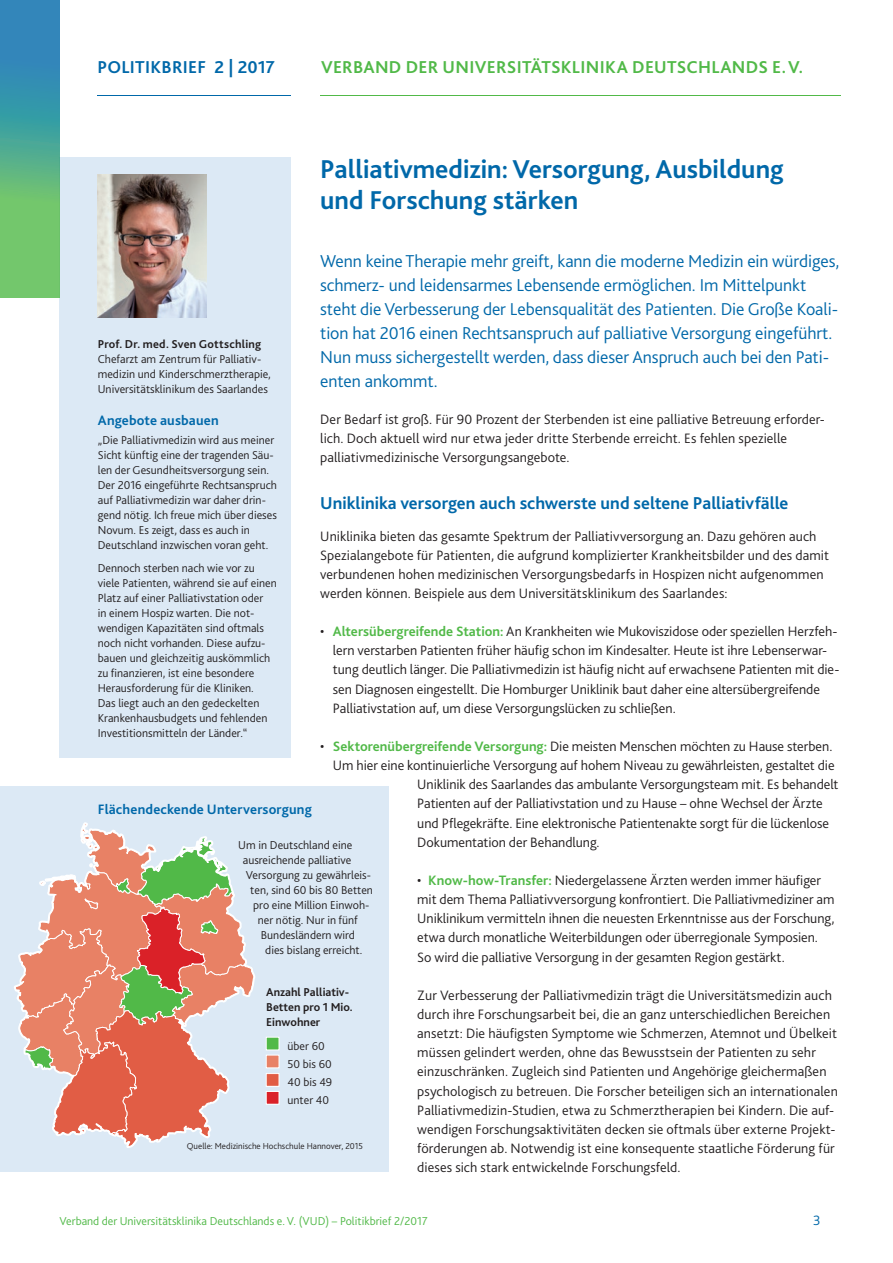
<style>
.page{position:relative;width:893px;height:1263px;background:#fff}
.page>*{position:absolute;margin:0;border:0;box-sizing:border-box;transform-origin:0 0}
.t1{font:700 27px/31.5px "Bliss 2";color:#0068a9}
.t2{font:300 18px/24px "Bliss 2";letter-spacing:-.005em;color:#0068a9}
.t3{font:700 18px "Bliss 2";color:#0068a9}
.t4{font:700 18px "Bliss 2";letter-spacing:.015em;color:#51b948}
.t5{font:300 14.25px/19.2px "Bliss 2";color:#231f20}
.t6{font:700 14.25px "Bliss 2";letter-spacing:.01em;color:#0068a9}
.t7{font:300 14.25px "Bliss 2";color:#0068a9}
.t8{font:300 12px/15px "Bliss 2";color:#231f20}
.t9{font:300 12px "Bliss 2";color:#51b948}
.t10{font:700 12px/15px "Bliss 2";color:#231f20}
.t11{font:300 9px "Bliss 2";color:#231f20}
.s1{font-weight:700;color:#51b948}
</style>
<div class="page">
<div style="left:0;top:786px;width:60px;height:385px;background:#dce9f5"></div>
<div style="left:60px;top:786px;width:329px;height:385px;background:#dce9f5"></div>
<div style="left:60px;top:157px;width:231px;height:601px;background:#dce9f5"></div>
<img style="left:98px;top:174px;width:109px;height:144px">
<svg style="left:15px;top:822px;width:239px;height:325px"></svg>
<div style="left:266px;top:1037px;width:13px;height:13px;background:#51b948"></div>
<div style="left:266px;top:1037px;width:13px;height:13px;border:1px solid #fff"></div>
<div style="left:266px;top:1055px;width:13px;height:13px;background:#e88165"></div>
<div style="left:266px;top:1055px;width:13px;height:13px;border:1px solid #fff"></div>
<div style="left:266px;top:1073px;width:13px;height:13px;background:#e15d45"></div>
<div style="left:266px;top:1073px;width:13px;height:13px;border:1px solid #fff"></div>
<div style="left:266px;top:1091px;width:13px;height:13px;background:#da2128"></div>
<div style="left:266px;top:1091px;width:13px;height:13px;border:1px solid #fff"></div>
<svg style="left:0;top:0;width:60px;height:297px;background:#51a991"></svg>
<hr style="left:320px;top:95px;width:521px;height:1px;background:#51b948">
<hr style="left:98px;top:95px;width:193px;height:1px;background:#0068a9">
<p class="t3" style="left:98px;top:56px;width:179px">POLITIKBRIEF 2 | 2017</p>
<p class="t4" style="left:321px;top:56px;width:484px">VERBAND DER UNIVERSITÄTSKLINIKA DEUTSCHLANDS E. V.</p>
<h1 class="t1" style="left:320px;top:153px;width:465px">Palliativmedizin: Versorgung, Ausbildung und Forschung stärken</h1>
<p class="t2" style="left:320px;top:249px;width:521px">Wenn keine Therapie mehr greift, kann die moderne Medizin ein würdiges, schmerz- und leidensarmes Lebensende ermöglichen. Im Mittelpunkt steht die Verbesserung der Lebensqualität des Patienten. Die Große Koali&shy;tion hat 2016 einen Rechtsanspruch auf palliative Versorgung eingeführt.<br>Nun muss sichergestellt werden, dass dieser Anspruch auch bei den Pati&shy;enten ankommt.</p>
<p class="t5" style="left:320px;top:409px;width:506px">Der Bedarf ist groß. Für 90 Prozent der Sterbenden ist eine palliative Betreuung erforder&shy;lich. Doch aktuell wird nur etwa jeder dritte Sterbende erreicht. Es fehlen spezielle palliativmedizinische Versorgungsangebote.</p>
<p class="t3" style="left:320px;top:491px;width:470px">Uniklinika versorgen auch schwerste und seltene Palliativfälle</p>
<p class="t5" style="left:320px;top:526px;width:510px">Uniklinika bieten das gesamte Spektrum der Palliativversorgung an. Dazu gehören auch Spezialangebote für Patienten, die aufgrund komplizierter Krankheitsbilder und des damit verbundenen hohen medizinischen Versorgungsbedarfs in Hospizen nicht aufgenommen werden können. Beispiele aus dem Universitätsklinikum des Saarlandes:</p>
<p class="t5" style="left:333px;top:622px;width:508px;text-indent:-13px">• <span class="s1">Altersübergreifende Station:</span> An Krankheiten wie Mukoviszidose oder speziellen Herzfeh&shy;lern verstarben Patienten früher häufig schon im Kindesalter. Heute ist ihre Lebenserwar&shy;tung deutlich länger. Die Palliativmedizin ist häufig nicht auf erwachsene Patienten mit die&shy;sen Diagnosen eingestellt. Die Homburger Uniklinik baut daher eine altersübergreifende Palliativstation auf, um diese Versorgungslücken zu schließen.</p>
<p class="t5" style="left:320px;top:737px;width:514px">• <span class="s1">Sektorenübergreifende Versorgung:</span> Die meisten Menschen möchten zu Hause sterben.</p>
<p class="t5" style="left:333px;top:756px;width:503px">Um hier eine kontinuierliche Versorgung auf hohem Niveau zu gewährleisten, gestaltet die</p>
<p class="t5" style="left:417px;top:775px;width:423px">Uniklinik des Saarlandes das ambulante Versorgungsteam mit. Es behandelt</p>
<p class="t5" style="left:417px;top:794px;width:407px">Patienten auf der Palliativstation und zu Hause – ohne Wechsel der Ärzte</p>
<p class="t5" style="left:417px;top:813px;width:413px">und Pflegekräfte. Eine elektronische Patientenakte sorgt für die lückenlose</p>
<p class="t5" style="left:417px;top:832px;width:184px">Dokumentation der Behandlung.</p>
<p class="t5" style="left:417px;top:870px;width:419px">• <span class="s1">Know-how-Transfer:</span> Niedergelassene Ärzten werden immer häufiger mit dem Thema Palliativversorgung konfrontiert. Die Palliativmediziner am Uniklinikum vermitteln ihnen die neuesten Erkenntnisse aus der Forschung, etwa durch monatliche Weiterbildungen oder überregionale Symposien.<br>So wird die palliative Versorgung in der gesamten Region gestärkt.</p>
<p class="t5" style="left:417px;top:985px;width:422px">Zur Verbesserung der Palliativmedizin trägt die Universitätsmedizin auch durch ihre Forschungsarbeit bei, die an ganz unterschiedlichen Bereichen ansetzt: Die häufigsten Symptome wie Schmerzen, Atemnot und Übelkeit müssen gelindert werden, ohne das Bewusstsein der Patienten zu sehr einzuschränken. Zugleich sind Patienten und Angehörige gleichermaßen psychologisch zu betreuen. Die Forscher beteiligen sich an internationalen Palliativmedizin-Studien, etwa zu Schmerztherapien bei Kindern. Die auf&shy;wendigen Forschungsaktivitäten decken sie oftmals über externe Projekt&shy;förderungen ab. Notwendig ist eine konsequente staatliche Förderung für dieses sich stark entwickelnde Forschungsfeld.</p>
<p class="t10" style="left:98px;top:336px;width:165px">Prof. Dr. med. Sven Gottschling</p>
<p class="t8" style="left:98px;top:351px;width:175px">Chefarzt am Zentrum für Palliativ&shy;medizin und Kinderschmerztherapie,<br>Universitätsklinikum des Saarlandes</p>
<p class="t6" style="left:98px;top:411px;width:122px">Angebote ausbauen</p>
<p class="t8" style="left:98px;top:433px;width:181px">„Die Palliativmedizin wird aus meiner Sicht künftig eine der tragenden Säu&shy;len der Gesundheitsversorgung sein.<br>Der 2016 eingeführte Rechtsanspruch auf Palliativmedizin war daher drin&shy;gend nötig. Ich freue mich über dieses Novum. Es zeigt, dass es auch in Deutschland inzwischen voran geht.</p>
<p class="t8" style="left:98px;top:560px;width:181px">Dennoch sterben nach wie vor zu viele Patienten, während sie auf einen Platz auf einer Palliativstation oder<br>in einem Hospiz warten. Die not&shy;wendigen Kapazitäten sind oftmals noch nicht vorhanden. Diese aufzu&shy;bauen und gleichzeitig auskömmlich zu finanzieren, ist eine besondere Herausforderung für die Kliniken.<br>Das liegt auch an den gedeckelten Krankenhausbudgets und fehlenden Investitionsmitteln der Länder.“</p>
<p class="t6" style="left:98px;top:800px;width:216px">Flächendeckende Unterversorgung</p>
<p class="t8" style="left:238px;top:837px;width:116px">Um in Deutschland eine</p>
<p class="t8" style="left:243px;top:852px;width:110px">ausreichende palliative</p>
<p class="t8" style="left:246px;top:867px;width:127px">Versorgung zu gewährleis-</p>
<p class="t8" style="left:250px;top:882px;width:124px">ten, sind 60 bis 80 Betten</p>
<p class="t8" style="left:253px;top:897px;width:118px">pro eine Million Einwoh-</p>
<p class="t8" style="left:258px;top:912px;width:102px">ner nötig. Nur in fünf</p>
<p class="t8" style="left:261px;top:927px;width:96px">Bundesländern wird</p>
<p class="t8" style="left:265px;top:942px;width:99px">dies bislang erreicht.</p>
<p class="t10" style="left:266px;top:984px;width:88px">Anzahl Palliativ-<br>Betten pro 1 Mio.<br>Einwohner</p>
<p class="t8" style="left:287px;top:1037px;width:46px;line-height:18px">über 60<br>50 bis 60<br>40 bis 49 unter 40</p>
<p class="t11" style="left:187px;top:1140px;width:178px">Quelle: Medizinische Hochschule Hannover, 2015</p>
<p class="t9" style="left:60px;top:1213px;width:370px">Verband der Universitätsklinika Deutschlands e. V. (VUD) – Politikbrief 2/2017</p>
<p class="t7" style="left:813px;top:1211px;width:9px">3</p>
</div>
